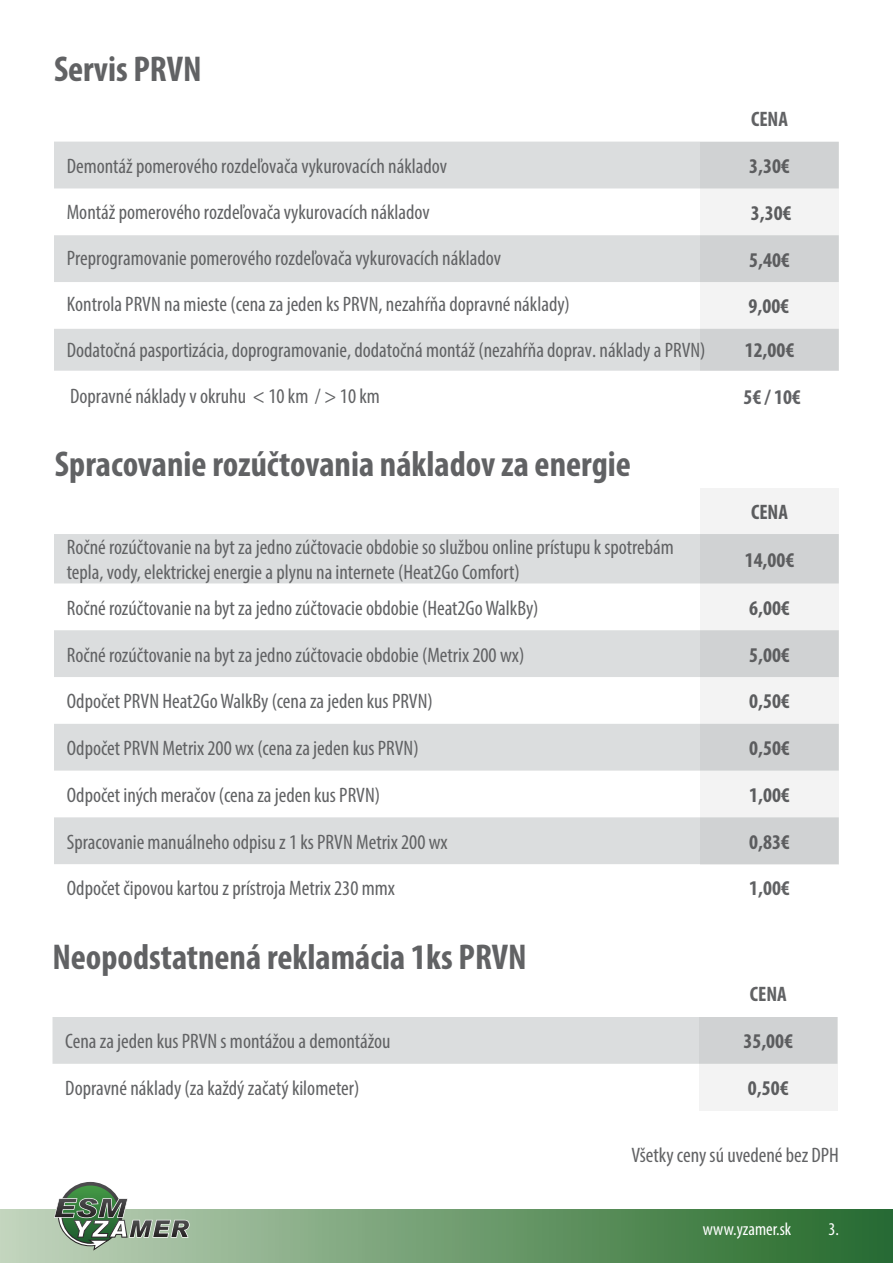
<style>
.page{position:relative;width:893px;height:1263px;background:#fff}
.page>*{position:absolute;margin:0;border:0;box-sizing:border-box;transform-origin:0 0}
.t1{font:700 condensed 36px "Myriad Pro";color:#616264}
.t2{font:condensed 21px/46.2px "Myriad Pro";color:#616264}
.t3{font:700 condensed 21px "Myriad Pro";color:#616264}
.t4{font:700 condensed 21px "Myriad Pro";color:#606164}
.t5{font:condensed 18px "Myriad Pro";color:#fff}
</style>
<div class="page">
<div style="left:0;top:1209px;width:893px;height:54px;background:linear-gradient(to right,#c2d4bc,#246a2b)"></div>
<svg style="left:54px;top:1182px;width:136px;height:68px"></svg>
<svg style="left:54px;top:142px;width:646px;height:229px;fill:#dbddde"></svg>
<svg style="left:54px;top:534px;width:646px;height:330px;fill:#dbddde"></svg>
<svg style="left:700px;top:142px;width:139px;height:229px;fill:#d0d2d3"></svg>
<svg style="left:700px;top:488px;width:139px;height:376px"></svg>
<div style="left:52px;top:1017px;width:647px;height:47px;background:#dbddde"></div>
<svg style="left:699px;top:1017px;width:138px;height:94px"></svg>
<h1 class="t1" style="left:54px;top:47px;width:149px">Servis PRVN</h1>
<p class="t2" style="left:67px;top:142px;width:640px">Demontáž pomerového rozdeľovača vykurovacích nákladov<br>Montáž pomerového rozdeľovača vykurovacích nákladov<br>Preprogramovanie pomerového rozdeľovača vykurovacích nákladov<br>Kontrola PRVN na mieste (cena za jeden ks PRVN, nezahŕňa dopravné náklady)<br>Dodatočná pasportizácia, doprogramovanie, dodatočná montáž (nezahŕňa doprav. náklady a PRVN)<br>Dopravné náklady v okruhu &lt; 10 km / &gt; 10 km</p>
<h1 class="t1" style="left:55px;top:442px;width:578px">Spracovanie rozúčtovania nákladov za energie</h1>
<p class="t2" style="left:67px;top:534px;width:609px;line-height:25.2px">Ročné rozúčtovanie na byt za jedno zúčtovacie obdobie so službou online prístupu k spotrebám tepla, vody, elektrickej energie a plynu na internete (Heat2Go Comfort)</p>
<p class="t3" style="left:751px;top:106px;width:39px">CENA</p>
<p class="t3" style="left:749px;top:153px;width:42px">3,30€</p>
<p class="t3" style="left:751px;top:200px;width:42px">3,30€</p>
<p class="t3" style="left:749px;top:246px;width:42px">5,40€</p>
<p class="t3" style="left:748px;top:293px;width:42px">9,00€</p>
<p class="t3" style="left:745px;top:337px;width:51px">12,00€</p>
<p class="t4" style="left:744px;top:384px;width:59px">5€ / 10€</p>
<p class="t3" style="left:751px;top:498px;width:39px">CENA</p>
<p class="t3" style="left:745px;top:546px;width:51px">14,00€</p>
<p class="t2" style="left:67px;top:584px;width:473px">Ročné rozúčtovanie na byt za jedno zúčtovacie obdobie (Heat2Go WalkBy)</p>
<p class="t3" style="left:749px;top:595px;width:42px">6,00€</p>
<p class="t2" style="left:67px;top:631px;width:459px">Ročné rozúčtovanie na byt za jedno zúčtovacie obdobie (Metrix 200 wx)</p>
<p class="t3" style="left:749px;top:641px;width:42px">5,00€</p>
<p class="t2" style="left:67px;top:678px;width:368px">Odpočet PRVN Heat2Go WalkBy (cena za jeden kus PRVN)</p>
<p class="t3" style="left:749px;top:688px;width:42px">0,50€</p>
<p class="t2" style="left:67px;top:725px;width:353px">Odpočet PRVN Metrix 200 wx (cena za jeden kus PRVN)</p>
<p class="t3" style="left:749px;top:735px;width:42px">0,50€</p>
<p class="t2" style="left:67px;top:771px;width:315px">Odpočet iných meračov (cena za jeden kus PRVN)</p>
<p class="t3" style="left:749px;top:782px;width:42px">1,00€</p>
<p class="t2" style="left:67px;top:818px;width:383px">Spracovanie manuálneho odpisu z 1 ks PRVN Metrix 200 wx</p>
<p class="t3" style="left:749px;top:828px;width:42px">0,83€</p>
<p class="t2" style="left:67px;top:865px;width:330px">Odpočet čipovou kartou z prístroja Metrix 230 mmx</p>
<p class="t3" style="left:749px;top:875px;width:42px">1,00€</p>
<h1 class="t1" style="left:52px;top:935px;width:476px">Neopodstatnená reklamácia 1ks PRVN</h1>
<p class="t3" style="left:750px;top:981px;width:39px">CENA</p>
<p class="t2" style="left:65px;top:1018px;width:327px">Cena za jeden kus PRVN s montážou a demontážou</p>
<p class="t3" style="left:743px;top:1028px;width:51px">35,00€</p>
<p class="t2" style="left:65px;top:1065px;width:296px">Dopravné náklady (za každý začatý kilometer)</p>
<p class="t3" style="left:748px;top:1075px;width:42px">0,50€</p>
<p class="t2" style="left:631px;top:1132px;width:209px">Všetky ceny sú uvedené bez DPH</p>
<p class="t5" style="left:703px;top:1218px;width:90px">www.yzamer.sk</p>
<p class="t5" style="left:828px;top:1218px;width:12px">3.</p>
</div>
